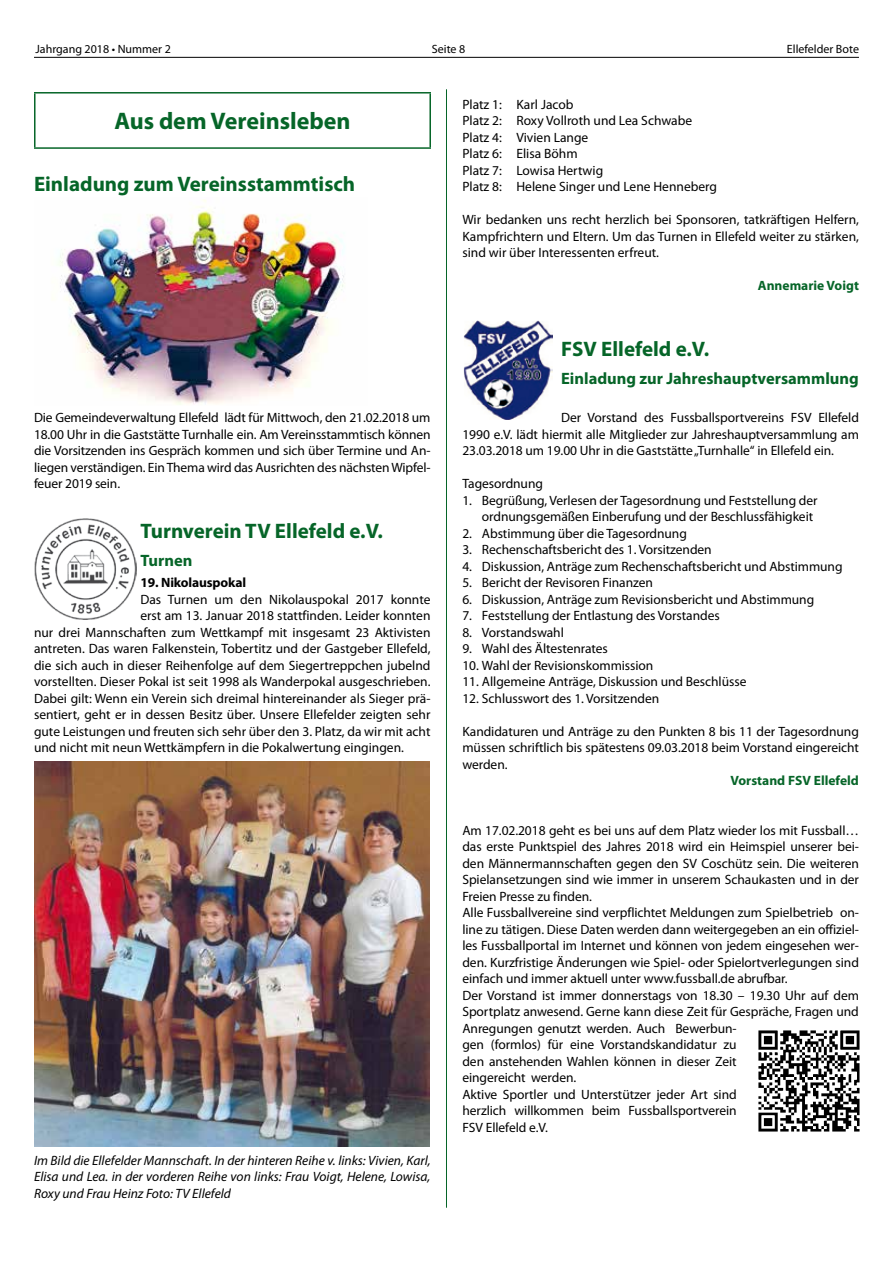
<style>
.page{position:relative;width:893px;height:1263px;background:#fff}
.page>*{position:absolute;margin:0;border:0;box-sizing:border-box;transform-origin:0 0}
.t1{font:700 24px "Myriad Pro";color:#066528}
.t2{font:700 21px "Myriad Pro";color:#066528}
.t3{font:700 16.5px "Myriad Pro";color:#066528}
.t4{font:13.5px/16.5px "Myriad Pro";letter-spacing:-.005em;color:#000;text-align:justify}
.t5{font:italic 13.5px/16.5px "Myriad Pro";color:#000;text-align:justify}
.t6{font:700 13.5px "Myriad Pro";color:#066528}
.t7{font:700 13.5px "Myriad Pro";letter-spacing:-.01em;color:#000}
.t8{font:12px "Myriad Pro";color:#000}
</style>
<div class="page">
<hr style="left:34px;top:57px;width:825px;height:1px;background:#000">
<hr style="left:446px;top:89px;width:1px;height:1119px;background:#066528">
<hr style="left:34px;top:92px;width:397px;height:2px;background:#066528">
<hr style="left:34px;top:94px;width:2px;height:53px;background:#066528">
<hr style="left:429px;top:94px;width:2px;height:53px;background:#066528">
<hr style="left:34px;top:147px;width:397px;height:2px;background:#066528">
<img style="left:57px;top:199px;width:288px;height:206px">
<img style="left:34px;top:518px;width:102px;height:101px">
<img style="left:34px;top:761px;width:395px;height:385px">
<img style="left:463px;top:320px;width:90px;height:100px">
<img style="left:758px;top:1030px;width:102px;height:102px">
<p class="t8" style="left:36px;top:42px;width:137px">Jahrgang 2018 • Nummer 2</p>
<p class="t8" style="left:432px;top:42px;width:35px">Seite 8</p>
<p class="t8" style="left:787px;top:42px;width:74px">Ellefelder Bote</p>
<h1 class="t1" style="left:114px;top:106px;width:238px">Aus dem Vereinsleben</h1>
<h2 class="t2" style="left:34px;top:170px;width:323px">Einladung zum Vereinsstammtisch</h2>
<p class="t4" style="left:34px;top:409px;width:398px">Die Gemeindeverwaltung Ellefeld lädt für Mittwoch, den 21.02.2018 um 18.00 Uhr in die Gaststätte Turnhalle ein. Am Vereinsstammtisch können die Vorsitzenden ins Gespräch kommen und sich über Termine und An&shy;liegen verständigen. Ein Thema wird das Ausrichten des nächsten Wipfel&shy;feuer 2019 sein.</p>
<h2 class="t2" style="left:140px;top:517px;width:244px">Turnverein TV Ellefeld e.V.</h2>
<p class="t3" style="left:140px;top:550px;width:54px">Turnen</p>
<p class="t7" style="left:140px;top:574px;width:107px">19. Nikolauspokal</p>
<p class="t4" style="left:140px;top:591px;width:292px">Das Turnen um den Nikolauspokal 2017 konnte</p>
<p class="t4" style="left:140px;top:607px;width:292px">erst am 13. Januar 2018 stattfinden. Leider konnten</p>
<p class="t4" style="left:34px;top:624px;width:398px">nur drei Mannschaften zum Wettkampf mit insgesamt 23 Aktivisten</p>
<p class="t4" style="left:34px;top:640px;width:398px">antreten. Das waren Falkenstein, Tobertitz und der Gastgeber Ellefeld,</p>
<p class="t4" style="left:34px;top:657px;width:398px">die sich auch in dieser Reihenfolge auf dem Siegertreppchen jubelnd</p>
<p class="t4" style="left:34px;top:673px;width:398px">vorstellten. Dieser Pokal ist seit 1998 als Wanderpokal ausgeschrieben.</p>
<p class="t4" style="left:34px;top:690px;width:398px">Dabei gilt: Wenn ein Verein sich dreimal hintereinander als Sieger prä-</p>
<p class="t4" style="left:34px;top:706px;width:398px">sentiert, geht er in dessen Besitz über. Unsere Ellefelder zeigten sehr</p>
<p class="t4" style="left:34px;top:723px;width:398px">gute Leistungen und freuten sich sehr über den 3. Platz, da wir mit acht</p>
<p class="t4" style="left:34px;top:739px;width:371px">und nicht mit neun Wettkämpfern in die Pokalwertung eingingen.</p>
<p class="t5" style="left:34px;top:1152px;width:398px">Im Bild die Ellefelder Mannschaft. In der hinteren Reihe v. links: Vivien, Karl, Elisa und Lea. in der vorderen Reihe von links: Frau Voigt, Helene, Lowisa, Roxy und Frau Heinz Foto: TV Ellefeld</p>
<p class="t4" style="left:462px;top:96px;width:256px;text-align:left">Platz 1: Karl Jacob<br>Platz 2: Roxy Vollroth und Lea Schwabe<br>Platz 4: Vivien Lange<br>Platz 6: Elisa Böhm<br>Platz 7: Lowisa Hertwig<br>Platz 8: Helene Singer und Lene Henneberg</p>
<p class="t4" style="left:462px;top:211px;width:398px">Wir bedanken uns recht herzlich bei Sponsoren, tatkräftigen Helfern, Kampfrichtern und Eltern. Um das Turnen in Ellefeld weiter zu stärken, sind wir über Interessenten erfreut.</p>
<p class="t6" style="left:758px;top:277px;width:103px">Annemarie Voigt</p>
<h2 class="t2" style="left:561px;top:335px;width:150px">FSV Ellefeld e.V.</h2>
<p class="t3" style="left:561px;top:368px;width:299px">Einladung zur Jahreshauptversammlung</p>
<p class="t4" style="left:462px;top:409px;width:398px;text-indent:99px">Der Vorstand des Fussballsportvereins FSV Ellefeld 1990 e.V. lädt hiermit alle Mitglieder zur Jahreshauptversammlung am 23.03.2018 um 19.00 Uhr in die Gaststätte „Turnhalle“ in Ellefeld ein.</p>
<p class="t4" style="left:462px;top:475px;width:82px">Tagesordnung</p>
<p class="t4" style="left:482px;top:492px;width:337px;text-indent:-19px">1. Begrüßung, Verlesen der Tagesordnung und Feststellung der ordnungsgemäßen Einberufung und der Beschlussfähigkeit</p>
<p class="t4" style="left:462px;top:525px;width:226px">2. Abstimmung über die Tagesordnung</p>
<p class="t4" style="left:462px;top:541px;width:251px">3. Rechenschaftsbericht des 1. Vorsitzenden</p>
<p class="t4" style="left:462px;top:558px;width:382px">4. Diskussion, Anträge zum Rechenschaftsbericht und Abstimmung</p>
<p class="t4" style="left:462px;top:574px;width:192px">5. Bericht der Revisoren Finanzen</p>
<p class="t4" style="left:462px;top:590px;width:353px">6. Diskussion, Anträge zum Revisionsbericht und Abstimmung</p>
<p class="t4" style="left:462px;top:607px;width:259px">7. Feststellung der Entlastung des Vorstandes</p>
<p class="t4" style="left:462px;top:623px;width:103px">8. Vorstandswahl</p>
<p class="t4" style="left:462px;top:640px;width:147px">9. Wahl des Ältestenrates</p>
<p class="t4" style="left:462px;top:656px;width:193px">10. Wahl der Revisionskommission</p>
<p class="t4" style="left:462px;top:673px;width:285px">11. Allgemeine Anträge, Diskussion und Beschlüsse</p>
<p class="t4" style="left:462px;top:689px;width:198px">12. Schlusswort des 1. Vorsitzenden</p>
<p class="t4" style="left:462px;top:722px;width:398px">Kandidaturen und Anträge zu den Punkten 8 bis 11 der Tagesordnung müssen schriftlich bis spätestens 09.03.2018 beim Vorstand eingereicht werden.</p>
<p class="t6" style="left:730px;top:772px;width:130px">Vorstand FSV Ellefeld</p>
<p class="t4" style="left:462px;top:821px;width:398px;text-align:left">Am 17.02.2018 geht es bei uns auf dem Platz wieder los mit Fussball… das erste Punktspiel des Jahres 2018 wird ein Heimspiel unserer bei&shy;den Männermannschaften gegen den SV Coschütz sein. Die weiteren Spielansetzungen sind wie immer in unserem Schaukasten und in der Freien Presse zu finden.<br>Alle Fussballvereine sind verpflichtet Meldungen zum Spielbetrieb on&shy;line zu tätigen. Diese Daten werden dann weitergegeben an ein offiziel&shy;les Fussballportal im Internet und können von jedem eingesehen wer&shy;den. Kurzfristige Änderungen wie Spiel- oder Spielortverlegungen sind einfach und immer aktuell unter www.fussball.de abrufbar.<br>Der Vorstand ist immer donnerstags von 18.30 – 19.30 Uhr auf dem Sportplatz anwesend. Gerne kann diese Zeit für Gespräche, Fragen und Anregungen genutzt werden. Auch Bewerbun-<br>gen (formlos) für eine Vorstandskandidatur zu<br>den anstehenden Wahlen können in dieser Zeit<br>eingereicht werden.<br>Aktive Sportler und Unterstützer jeder Art sind<br>herzlich willkommen beim Fussballsportverein<br>FSV Ellefeld e.V.</p>
</div>
